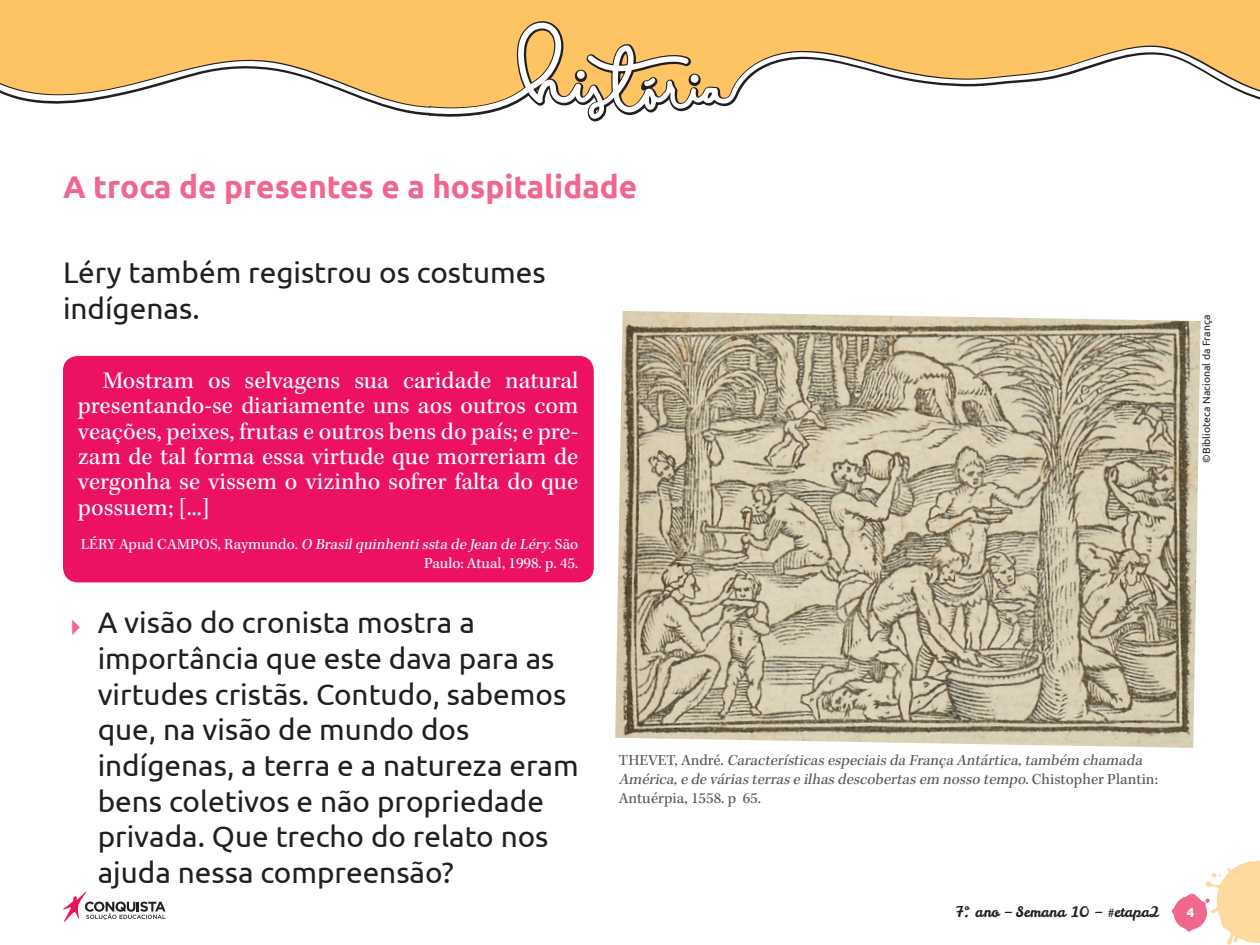
<style>
.page{position:relative;width:1260px;height:945px;background:#fff}
.page>*{position:absolute;margin:0;border:0;box-sizing:border-box;transform-origin:0 0}
._03_Peso_3{font:700 31.5px "Ubuntu";color:#f1668d}
._01_Texto_Geral{font:29.75px/35.7px "Ubuntu";color:#231f20}
._02_Citado_-_Texto{font:24.5px/25.4px "Kepler Std";color:#fff;text-align:justify}
._07_Referência_Fonte{font:italic 15.75px/18.9px "Kepler Std";color:#57585a}
._07_Referência_Fonte-2{font:15.75px/18.9px "Kepler Std";color:#fff;text-align:right}
.t1{font:14.35px "Leckerli One";color:#231f20}
.t2{font:700 13.12px "Ubuntu";color:#fff}
._04_Imagem_-_Crédito{font:10.5px "Ubuntu";color:#231f20}
.s1{font-style:italic}
.s2{font-style:normal}
</style>
<div class="page">
<svg style="left:1172px;top:861px;width:88px;height:84px"></svg>
<svg style="left:63px;top:891px;width:103px;height:31px"></svg>
<svg style="left:0;top:0;width:1260px;height:122px;background:#fdca75"></svg>
<svg style="left:0;top:22px;width:1260px;height:97px;fill:#fec463"></svg>
<div style="left:63px;top:356px;width:531px;height:226px;background:#ec1163;border-radius:15px"></div>
<img style="left:615px;top:311px;width:586px;height:437px">
<p class="_03_Peso_3" style="left:63px;top:168px;width:576px">A troca de presentes e a hospitalidade</p>
<p class="_01_Texto_Geral" style="left:63px;top:254px;width:484px">Léry também registrou os costumes indígenas.</p>
<p class="_02_Citado_-_Texto" style="left:78px;top:369px;width:502px;text-indent:25px">Mostram os selvagens sua caridade natural presentando-se diariamente uns aos outros com veações, peixes, frutas e outros bens do país; e pre&shy;zam de tal forma essa virtude que morreriam de vergonha se vissem o vizinho sofrer falta do que possuem; [...]</p>
<p class="_07_Referência_Fonte-2" style="left:81px;top:535px;width:499px">L É RY Ap u d C AM P O S , R ay m u n d o . <span class="s1">O Brasilquinhentissta de Jean de Léry</span>. S ã o<br>Paulo: Atual, 1998. p. 45.</p>
<p class="_01_Texto_Geral" style="left:98px;top:604px;width:482px">A visão do cronista mostra a importância que este dava para as virtudes cristãs. Contudo, sabemos que, na visão de mundo dos indígenas, a terra e a natureza eram bens coletivos e não propriedade privada. Que trecho do relato nos ajuda nessa compreensão?</p>
<p class="_04_Imagem_-_Crédito" style="left:1200px;top:463px;width:149px;rotate:-90deg">©Biblioteca Nacional da França</p>
<p class="_07_Referência_Fonte" style="left:619px;top:751px;width:541px"><span class="s2">T H E VE T, A n d r é .</span> Características especiais da França Antártica,também chamada<br>América,e de várias terras e ilhas descobertas em nosso tempo<span class="s2">. C h i s t o p h e r P l a n t i n :<br>Antuérpia, 1558. p 65.</span></p>
<p class="t1" style="left:955px;top:903px;width:206px">7º. ano – Semana 10 – #etapa2</p>
<p class="t2" style="left:1187px;top:905px;width:9px">4</p>
</div>
